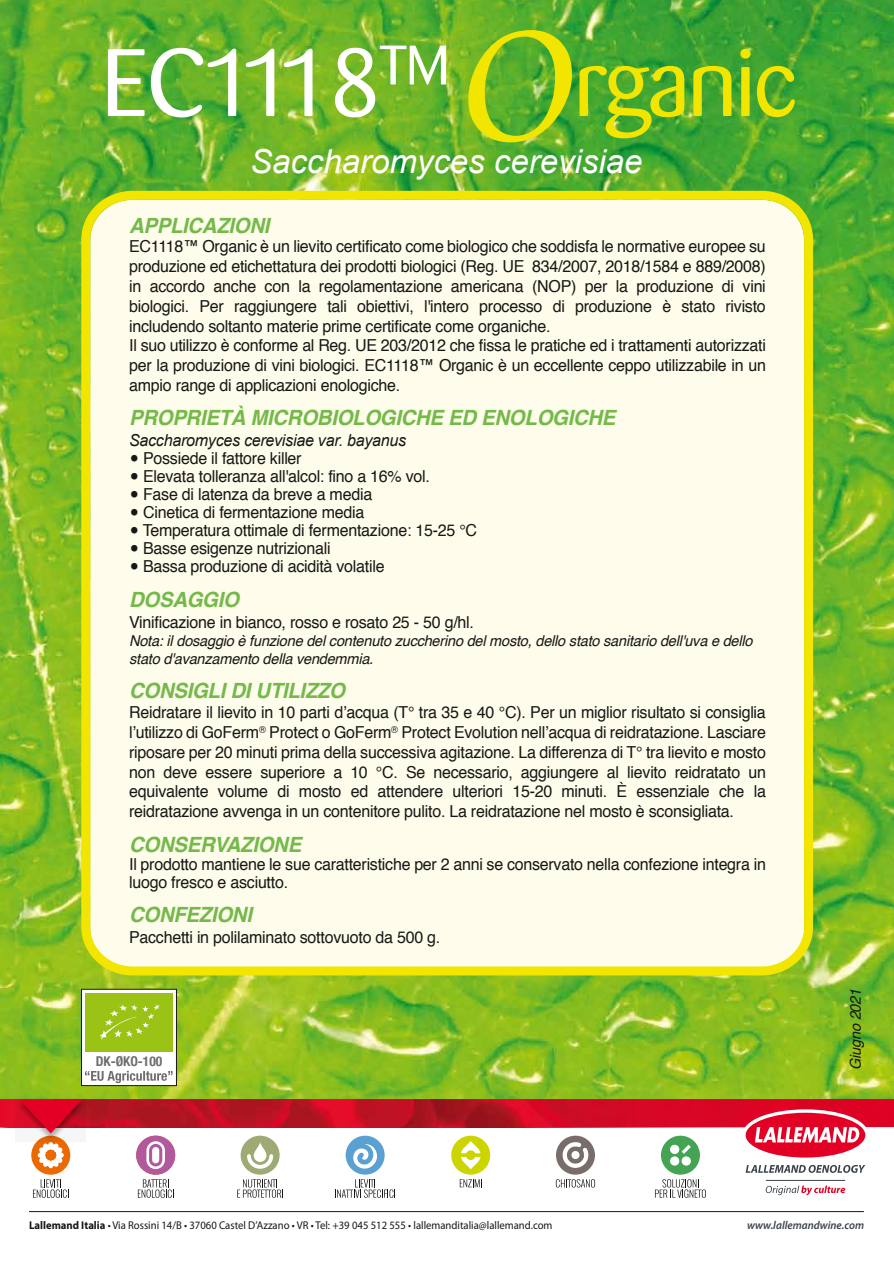
<style>
.page{position:relative;width:894px;height:1263px;background:#fff}
.page>*{position:absolute;margin:0;border:0;box-sizing:border-box;transform-origin:0 0}
.t1{font:italic 33px "Arial";color:#fff}
.t2{font:italic 700 21px "Helvetica";letter-spacing:-.015em;color:#74b94a}
.t3{font:16.5px/19.8px "Helvetica";letter-spacing:-.015em;color:#181716}
.t4{font:italic 16.5px "Arial";letter-spacing:-.015em;color:#181716}
.t5{font:italic 15px/18px "Helvetica";letter-spacing:-.015em;color:#181716}
.t6{font:700 condensed 13.5px "Helvetica Neue";color:#6e6e6e}
.t7{font:italic 600 11.55px "Myriad Pro";color:#3b424b;scale:.96 1}
.t8{font:11.25px "Myriad Pro";color:#181716;scale:.95 1}
.s1{font-size:30px}
.s2{font-weight:700}
</style>
<div class="page">
<img style="left:0;top:0;width:894px;height:1100px">
<svg style="left:108px;top:46px;width:338px;height:71px"></svg>
<svg style="left:468px;top:30px;width:104px;height:112px;background:#87bf21"></svg>
<svg style="left:580px;top:49px;width:215px;height:89px;background:#6fb525"></svg>
<div style="left:90px;top:200px;width:714px;height:771px;background:#fefcea;border-radius:41px"></div>
<div style="left:81px;top:191px;width:732px;height:784px;border:9px solid #f2e500;border-radius:46px"></div>
<div style="left:82px;top:989px;width:94px;height:97px;background:#fff"></div>
<div style="left:81px;top:989px;width:96px;height:97px;border:1px solid #181716"></div>
<div style="left:85px;top:993px;width:88px;height:58px;background:#9ac316"></div>
<svg style="left:100px;top:1004px;width:60px;height:36px"></svg>
<svg style="left:85px;top:1071px;width:88px;height:12px"></svg>
<hr style="left:29px;top:1211px;width:835px;height:1px;background:#181716">
<svg style="left:33px;top:1179px;width:36px;height:19px"></svg>
<svg style="left:138px;top:1179px;width:36px;height:19px"></svg>
<svg style="left:237px;top:1179px;width:46px;height:19px"></svg>
<svg style="left:460px;top:1179px;width:22px;height:8px"></svg>
<svg style="left:335px;top:1179px;width:60px;height:19px"></svg>
<svg style="left:556px;top:1179px;width:39px;height:9px"></svg>
<svg style="left:655px;top:1179px;width:51px;height:19px"></svg>
<div style="left:346px;top:1136px;width:39px;height:39px;background:#5aa0d1;border-radius:50%"></div>
<svg style="left:353px;top:1144px;width:24px;height:25px"></svg>
<div style="left:136px;top:1136px;width:39px;height:39px;background:#b1589e;border-radius:50%"></div>
<svg style="left:146px;top:1141px;width:19px;height:28px"></svg>
<div style="left:451px;top:1136px;width:39px;height:39px;background:#ccd500;border-radius:50%"></div>
<svg style="left:461px;top:1141px;width:19px;height:28px"></svg>
<div style="left:241px;top:1136px;width:39px;height:39px;background:#9eaa74;border-radius:50%"></div>
<svg style="left:254px;top:1142px;width:12px;height:20px"></svg>
<svg style="left:247px;top:1154px;width:26px;height:15px"></svg>
<div style="left:31px;top:1136px;width:39px;height:39px;background:#ec6800;border-radius:50%"></div>
<svg style="left:38px;top:1142px;width:26px;height:26px"></svg>
<div style="left:661px;top:1136px;width:39px;height:39px;background:#45a454;border-radius:50%"></div>
<div style="left:670px;top:1145px;width:9px;height:9px;background:#fff;border-radius:50%"></div>
<div style="left:670px;top:1156px;width:9px;height:10px;background:#fff;border-radius:50%"></div>
<div style="left:682px;top:1156px;width:9px;height:10px;background:#fff;border-radius:50%"></div>
<svg style="left:682px;top:1145px;width:9px;height:9px"></svg>
<div style="left:556px;top:1136px;width:39px;height:39px;background:#796d6a;border-radius:50%"></div>
<svg style="left:562px;top:1142px;width:27px;height:26px"></svg>
<img style="left:0;top:1100px;width:894px;height:27px">
<hr style="left:766px;top:1180px;width:79px;height:1px;background:#3b424b">
<svg style="left:742px;top:1109px;width:127px;height:64px"></svg>
<svg style="left:766px;top:1186px;width:79px;height:9px"></svg>
<svg style="left:16px;top:1098px;width:70px;height:43px"></svg>
<svg style="left:20px;top:1100px;width:62px;height:33px;background:#d5243e"></svg>
<h1 class="t1" style="left:250px;top:141px;width:394px">Saccharomyces cerevisiae</h1>
<p class="t2" style="left:129px;top:208px;width:142px">APPLICAZIONI</p>
<p class="t3" style="left:129px;top:237px;width:638px">EC1118™ Organic è un lievito certificato come biologico che soddisfa le normative europee su produzione ed etichettatura dei prodotti biologici (Reg. UE 834/2007, 2018/1584 e 889/2008) in accordo anche con la regolamentazione americana (NOP) per la produzione di vini biologici. Per raggiungere tali obiettivi, l'intero processo di produzione è stato rivisto includendo soltanto materie prime certificate come organiche.<br>Il suo utilizzo è conforme al Reg. UE 203/2012 che fissa le pratiche ed i trattamenti autorizzati per la produzione di vini biologici. EC1118™ Organic è un eccellente ceppo utilizzabile in un ampio range di applicazioni enologiche.</p>
<p class="t2" style="left:129px;top:401px;width:488px">PROPRIETÀ MICROBIOLOGICHE ED ENOLOGICHE</p>
<p class="t4" style="left:129px;top:430px;width:279px">Saccharomyces cerevisiae var. bayanus</p>
<p class="t3" style="left:129px;top:449px;width:174px"><span class="s1">•</span> Possiede il fattore killer</p>
<p class="t3" style="left:129px;top:467px;width:302px"><span class="s1">•</span> Elevata tolleranza all'alcol: fino a 16% vol.</p>
<p class="t3" style="left:129px;top:485px;width:245px"><span class="s1">•</span> Fase di latenza da breve a media</p>
<p class="t3" style="left:129px;top:503px;width:237px"><span class="s1">•</span> Cinetica di fermentazione media</p>
<p class="t3" style="left:129px;top:521px;width:349px"><span class="s1">•</span> Temperatura ottimale di fermentazione: 15-25 °C</p>
<p class="t3" style="left:129px;top:539px;width:203px"><span class="s1">•</span> Basse esigenze nutrizionali</p>
<p class="t3" style="left:129px;top:557px;width:257px"><span class="s1">•</span> Bassa produzione di acidità volatile</p>
<p class="t2" style="left:129px;top:582px;width:111px">DOSAGGIO</p>
<p class="t3" style="left:129px;top:613px;width:346px">Vinificazione in bianco, rosso e rosato 25 - 50 g/hl.</p>
<p class="t5" style="left:129px;top:632px;width:625px">Nota: il dosaggio è funzione del contenuto zuccherino del mosto, dello stato sanitario dell'uva e dello stato d'avanzamento della vendemmia.</p>
<p class="t2" style="left:129px;top:674px;width:218px">CONSIGLI DI UTILIZZO</p>
<p class="t3" style="left:129px;top:703px;width:638px;text-align:justify">Reidratare il lievito in 10 parti d’acqua (T° tra 35 e 40 °C). Per un miglior risultato si consiglia l’utilizzo di GoFerm<sup>®</sup> Protect o GoFerm<sup>®</sup> Protect Evolution nell’acqua di reidratazione. Lasciare riposare per 20 minuti prima della successiva agitazione. La differenza di T° tra lievito e mosto non deve essere superiore a 10 °C. Se necessario, aggiungere al lievito reidratato un equivalente volume di mosto ed attendere ulteriori 15-20 minuti. È essenziale che la reidratazione avvenga in un contenitore pulito. La reidratazione nel mosto è sconsigliata.</p>
<p class="t2" style="left:129px;top:827px;width:174px">CONSERVAZIONE</p>
<p class="t3" style="left:129px;top:855px;width:638px;line-height:18px">Il prodotto mantiene le sue caratteristiche per 2 anni se conservato nella confezione integra in luogo fresco e asciutto.</p>
<p class="t2" style="left:129px;top:898px;width:124px">CONFEZIONI</p>
<p class="t3" style="left:129px;top:928px;width:313px">Pacchetti in polilaminato sottovuoto da 500 g.</p>
<p class="t6" style="left:96px;top:1050px;width:68px">DK-ØKO-100</p>
<p class="t5" style="left:847px;top:1070px;width:83px;rotate:-90deg">Giugno 2021</p>
<p class="t8" style="left:29px;top:1218px;width:553px"><span class="s2">Lallemand Italia</span> • Via Rossini 14/B • 37060 Castel D’Azzano • VR • Tel: +39 045 512 555 • lallemanditalia@lallemand.com</p>
<p class="t7" style="left:747px;top:1218px;width:123px">www.lallemandwine.com</p>
</div>
